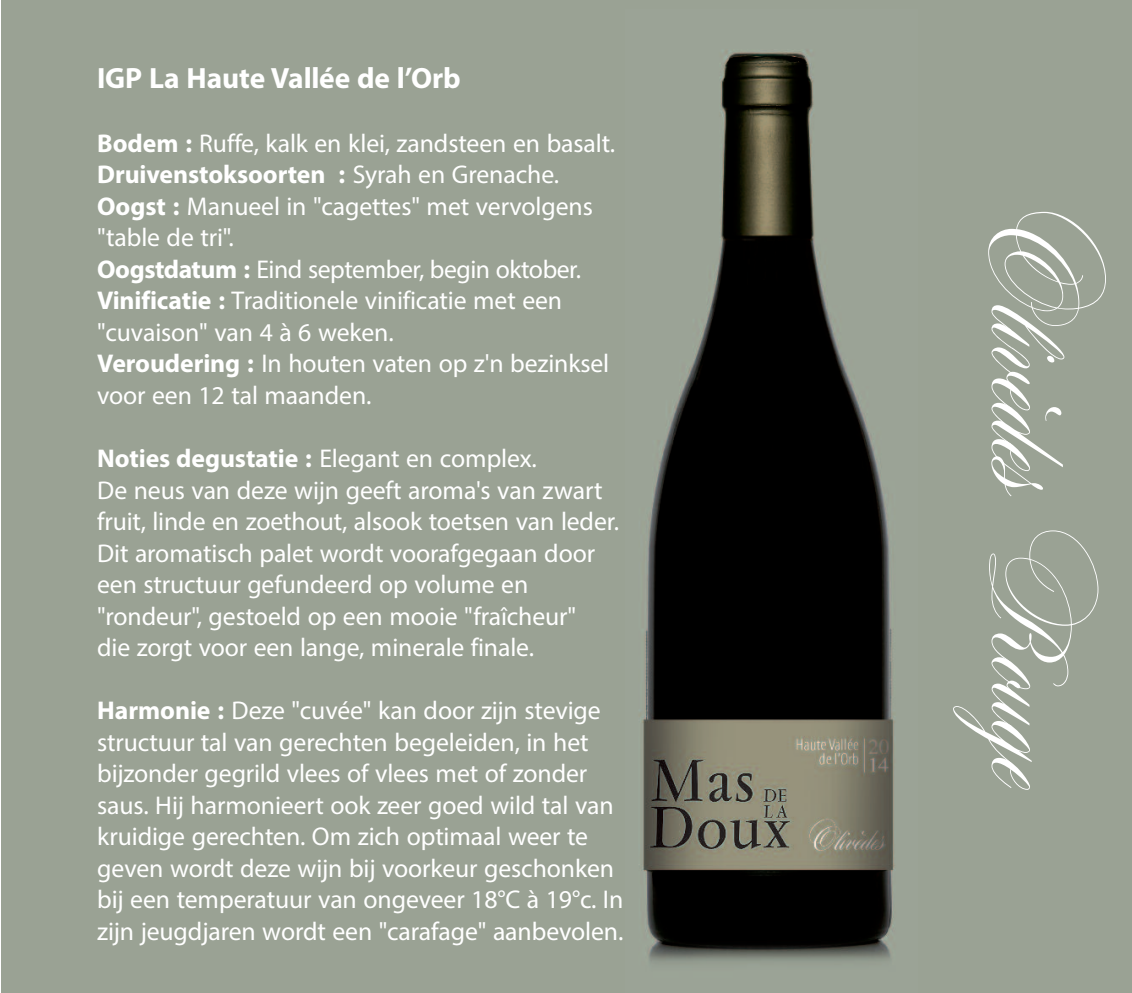
<style>
.page{position:relative;width:1132px;height:993px;background:#fff}
.page>*{position:absolute;margin:0;border:0;box-sizing:border-box;transform-origin:0 0}
.t1{font:150.5px "Maratre";color:#fff}
.t2{font:700 42px "Myriad Arabic";color:#fff}
.t3{font:36.75px/31.5px "Myriad Arabic";color:#fff}
.s1{font-weight:700}
</style>
<div class="page">
<div style="left:1px;top:0;width:1130px;height:992px;background:#9aa294"></div>
<img style="left:642px;top:51px;width:252px;height:911px">
<p class="t2" style="left:97px;top:48px;width:365px">IGP La HauteVallée de l’Orb</p>
<p class="t3" style="left:97px;top:127px;width:519px"><span class="s1">Bodem :</span> Ruffe, kalk en klei, zandsteen en basalt.<br><span class="s1">Druivenstoksoorten :</span> Syrah en Grenache.<br><span class="s1">Oogst :</span> Manueel in "cagettes" met vervolgens "table de tri".<br><span class="s1">Oogstdatum :</span>Eind september, begin oktober.<br><span class="s1">Vinificatie :</span>Traditionele vinificatie met een "cuvaison" van 4 à 6 weken.<br><span class="s1">Veroudering :</span> In houten vaten op z'n bezinksel voor een 12 tal maanden.</p>
<p class="t3" style="left:97px;top:442px;width:523px"><span class="s1">Noties degustatie :</span> Elegant en complex.<br>De neus van deze wijn geeft aroma's van zwart fruit, linde en zoethout, alsook toetsen van leder.<br>Dit aromatisch palet wordt voorafgegaan door een structuur gefundeerd op volume en "rondeur", gestoeld op een mooie "fraîcheur"<br>die zorgt voor een lange, minerale finale.</p>
<p class="t3" style="left:97px;top:694px;width:527px"><span class="s1">Harmonie :</span> Deze "cuvée" kan door zijn stevige structuur tal van gerechten begeleiden, in het bijzonder gegrild vlees of vlees met of zonder saus. Hij harmonieert ook zeer goed wild tal van kruidige gerechten. Om zich optimaal weer te geven wordt deze wijn bij voorkeur geschonken bij een temperatuur van ongeveer 18°C à 19°c. In zijn jeugdjaren wordt een "carafage" aanbevolen.</p>
<h1 class="t1" style="left:1109px;top:206px;width:588px;rotate:90deg">Olivèdes Rouge</h1>
</div>
